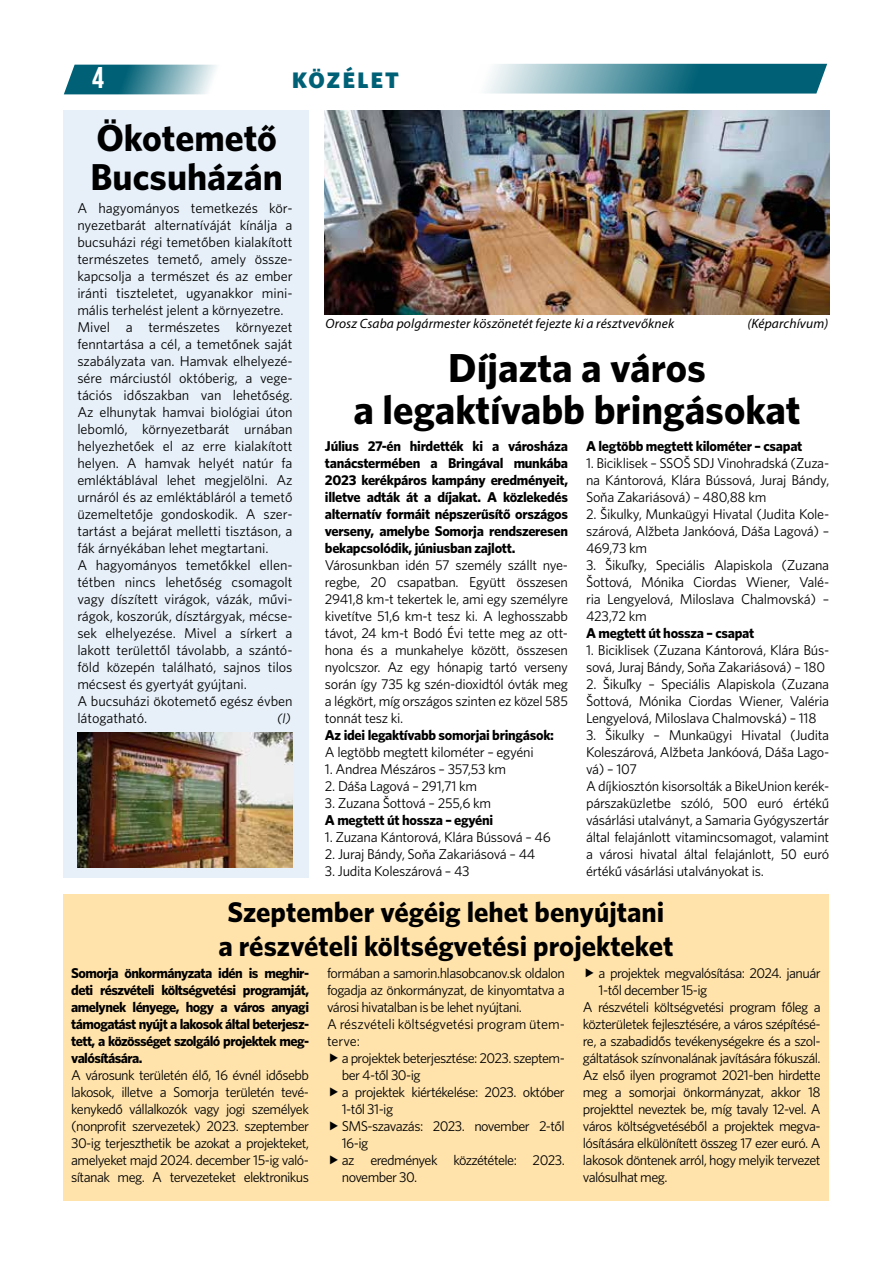
<style>
.page{position:relative;width:893px;height:1263px;background:#fff}
.page>*{position:absolute;margin:0;border:0;box-sizing:border-box;transform-origin:0 0}
.t1{font:40.5px/42px "Whitney CE Bold";color:#000;text-align:center}
.t2{font:37.5px/39px "Whitney CE Bold";color:#000}
.t3{font:30px "Bebas Neue";color:#fff}
.t4{font:28.5px/34.2px "Whitney CE Bold";color:#000;text-align:center}
.t5{font:22.5px "Whitney CE Black";letter-spacing:.1em;color:#006176}
.t6{font:14.25px/17px "Whitney C Ebook";letter-spacing:-.02em;color:#000;text-align:justify}
.t7{font:14.25px/17px "Whitney C Ebook";letter-spacing:-.04em;color:#000}
.t8{font:14.25px/17px "Whitney CE Bold";letter-spacing:-.02em;color:#000;text-align:justify}
.t9{font:italic 13.5px "Myriad Pro";letter-spacing:.01em;color:#000}
.t10{font:italic 13.5px "Whitney C Ebook";color:#000}
</style>
<div class="page">
<svg style="left:64px;top:65px;width:153px;height:29px;background:#5797a4"></svg>
<svg style="left:486px;top:64px;width:341px;height:30px;background:#5394a2"></svg>
<img style="left:325px;top:111px;width:504px;height:204px">
<div style="left:64px;top:894px;width:765px;height:306px;background:#ffe3ab"></div>
<div style="left:64px;top:111px;width:245px;height:767px;background:#e7f0f9"></div>
<img style="left:77px;top:732px;width:216px;height:135px">
<h3 class="t3" style="left:92px;top:61px;width:13px">4</h3>
<h3 class="t5" style="left:292px;top:66px;width:109px">KÖZÉLET</h3>
<h2 class="t2" style="left:90px;top:118px;width:194px">Ökotemető<br>Bucsuházán</h2>
<p class="t6" style="left:77px;top:199px;width:217px;text-align:left">A hagyományos temetkezés kör&shy;nyezetbarát alternatíváját kínálja a bucsuházi régi temetőben kialakított természetes temető, amely össze&shy;kapcsolja a természet és az ember iránti tiszteletet, ugyanakkor mini&shy;mális terhelést jelent a környezetre.<br>Mivel a természetes környezet fenntartása a cél, a temetőnek saját szabályzata van. Hamvak elhelyezé&shy;sére márciustól októberig, a vege&shy;tációs időszakban van lehetőség.<br>Az elhunytak hamvai biológiai úton lebomló, környezetbarát urnában helyezhetőek el az erre kialakított helyen. A hamvak helyét natúr fa emléktáblával lehet megjelölni. Az urnáról és az emléktábláról a temető üzemeltetője gondoskodik. A szer&shy;tartást a bejárat melletti tisztáson, a fák árnyékában lehet megtartani.<br>A hagyományos temetőkkel ellen&shy;tétben nincs lehetőség csomagolt vagy díszített virágok, vázák, művi&shy;rágok, koszorúk, dísztárgyak, mécse&shy;sek elhelyezése. Mivel a sírkert a lakott területtől távolabb, a szántó&shy;föld közepén található, sajnos tilos mécsest és gyertyát gyújtani.<br>A bucsuházi ökotemető egész évben látogatható.</p>
<p class="t9" style="left:325px;top:315px;width:350px">Orosz Csaba polgármester köszönetét fejezte ki a résztvevőknek</p>
<p class="t9" style="left:747px;top:315px;width:82px">(Képarchívum)</p>
<h1 class="t1" style="left:353px;top:346px;width:449px">Díjazta a város<br>a legaktívabb bringásokat</h1>
<p class="t8" style="left:325px;top:437px;width:245px">Július 27-én hirdették ki a városháza tanácstermében a Bringával munkába 2023 kerékpáros kampány eredményeit, illetve adták át a díjakat. A közlekedés alternatív formáit népszerűsítő országos verseny, amelybe Somorja rendszeresen bekapcsolódik, júniusban zajlott.</p>
<p class="t6" style="left:325px;top:556px;width:245px">Városunkban idén 57 személy szállt nye&shy;regbe, 20 csapatban. Együtt összesen 2941,8 km-t tekertek le, ami egy személyre kivetítve 51,6 km-t tesz ki. A leghosszabb távot, 24 km-t Bodó Évi tette meg az ott&shy;hona és a munkahelye között, összesen nyolcszor. Az egy hónapig tartó verseny során így 735 kg szén-dioxidtól óvták meg a légkört, míg országos szinten ez közel 585 tonnát tesz ki.</p>
<p class="t8" style="left:325px;top:726px;width:231px">Az idei legaktívabb somorjai bringások:</p>
<p class="t6" style="left:325px;top:743px;width:210px">A legtöbb megtett kilométer – egyéni</p>
<p class="t6" style="left:325px;top:760px;width:183px">1. Andrea Mészáros – 357,53 km</p>
<p class="t6" style="left:325px;top:777px;width:154px">2. Dáša Lagová – 291,71 km</p>
<p class="t6" style="left:325px;top:794px;width:168px">3. Zuzana Šottová – 255,6 km</p>
<p class="t8" style="left:325px;top:811px;width:170px">A megtett út hossza – egyéni</p>
<p class="t6" style="left:325px;top:828px;width:227px">1. Zuzana Kántorová, Klára Bússová – 46</p>
<p class="t6" style="left:325px;top:845px;width:212px">2. Juraj Bándy, Soňa Zakariásová – 44</p>
<p class="t6" style="left:325px;top:863px;width:146px">3. Judita Koleszárová – 43</p>
<p class="t8" style="left:586px;top:437px;width:218px">A legtöbb megtett kilométer – csapat</p>
<p class="t6" style="left:586px;top:454px;width:245px">1. Biciklisek – SSOŠ SDJ Vinohradská (Zuza&shy;na Kántorová, Klára Bússová, Juraj Bándy, Soňa Zakariásová) – 480,88 km</p>
<p class="t6" style="left:586px;top:505px;width:245px">2. Šikulky, Munkaügyi Hivatal (Judita Kole&shy;szárová, Alžbeta Jankóová, Dáša Lagová) – 469,73 km</p>
<p class="t6" style="left:586px;top:556px;width:245px">3. Šikuľky, Speciális Alapiskola (Zuzana Šottová, Mónika Ciordas Wiener, Valé&shy;ria Lengyelová, Miloslava Chalmovská) – 423,72 km</p>
<p class="t8" style="left:586px;top:624px;width:170px">A megtett út hossza – csapat</p>
<p class="t6" style="left:586px;top:641px;width:245px">1. Biciklisek (Zuzana Kántorová, Klára Bús&shy;sová, Juraj Bándy, Soňa Zakariásová) – 180</p>
<p class="t6" style="left:586px;top:676px;width:245px">2. Šikuľky – Speciális Alapiskola (Zuzana Šottová, Mónika Ciordas Wiener, Valéria Lengyelová, Miloslava Chalmovská) – 118</p>
<p class="t6" style="left:586px;top:727px;width:245px;text-align:left">3. Šikulky – Munkaügyi Hivatal (Judita Koleszárová, Alžbeta Jankóová, Dáša Lago&shy;vá) – 107<br>A díjkiosztón kisorsolták a BikeUnion kerék&shy;párszaküzletbe szóló, 500 euró értékű vásárlási utalványt, a Samaria Gyógyszertár által felajánlott vitamincsomagot, valamint a városi hivatal által felajánlott, 50 euró értékű vásárlási utalványokat is.</p>
<h3 class="t4" style="left:218px;top:894px;width:457px">Szeptember végéig lehet benyújtani a részvételi költségvetési projekteket</h3>
<p class="t8" style="left:71px;top:964px;width:239px">Somorja önkormányzata idén is meghir&shy;deti részvételi költségvetési programját, amelynek lényege, hogy a város anyagi támogatást nyújt a lakosok által beterjesz&shy;tett, a közösséget szolgáló projektek meg&shy;valósítására.</p>
<p class="t6" style="left:71px;top:1066px;width:239px">A városunk területén élő, 16 évnél idősebb lakosok, illetve a Somorja területén tevé&shy;kenykedő vállalkozók vagy jogi személyek (nonprofit szervezetek) 2023. szeptember 30-ig terjeszthetik be azokat a projekteket, amelyeket majd 2024. december 15-ig való&shy;sítanak meg. A tervezeteket elektronikus</p>
<p class="t10" style="left:277px;top:710px;width:15px">(l)</p>
<p class="t7" style="left:327px;top:964px;width:239px">formában a samorin.hlasobcanov.sk oldalon fogadja az önkormányzat, de kinyomtatva a városi hivatalban is be lehet nyújtani.<br>A részvételi költségvetési program ütem&shy;terve:</p>
<p class="t7" style="left:342px;top:1050px;width:225px">a projektek beterjesztése: 2023. szeptem&shy;ber 4-től 30-ig<br>a projektek kiértékelése: 2023. október<br>1-től 31-ig<br>SMS-szavazás: 2023. november 2-től<br>16-ig<br>az eredmények közzététele: 2023. november 30.</p>
<p class="t7" style="left:599px;top:965px;width:224px">a projektek megvalósítása: 2024. január</p>
<p class="t7" style="left:599px;top:982px;width:110px">1-től december 15-ig</p>
<p class="t7" style="left:583px;top:999px;width:239px">A részvételi költségvetési program főleg a</p>
<p class="t7" style="left:583px;top:1016px;width:239px">közterületek fejlesztésére, a város szépítésé-</p>
<p class="t7" style="left:583px;top:1033px;width:239px">re, a szabadidős tevékenységekre és a szol-</p>
<p class="t7" style="left:583px;top:1050px;width:239px">gáltatások színvonalának javítására fókuszál.</p>
<p class="t7" style="left:583px;top:1067px;width:239px">Az első ilyen programot 2021-ben hirdette</p>
<p class="t7" style="left:583px;top:1084px;width:239px">meg a somorjai önkormányzat, akkor 18</p>
<p class="t7" style="left:583px;top:1101px;width:239px">projekttel neveztek be, míg tavaly 12-vel. A</p>
<p class="t7" style="left:583px;top:1118px;width:239px">város költségvetéséből a projektek megva-</p>
<p class="t7" style="left:583px;top:1135px;width:239px">lósítására elkülönített összeg 17 ezer euró. A</p>
<p class="t7" style="left:583px;top:1152px;width:239px">lakosok döntenek arról, hogy melyik tervezet</p>
<p class="t7" style="left:583px;top:1169px;width:86px">valósulhat meg.</p>
</div>
